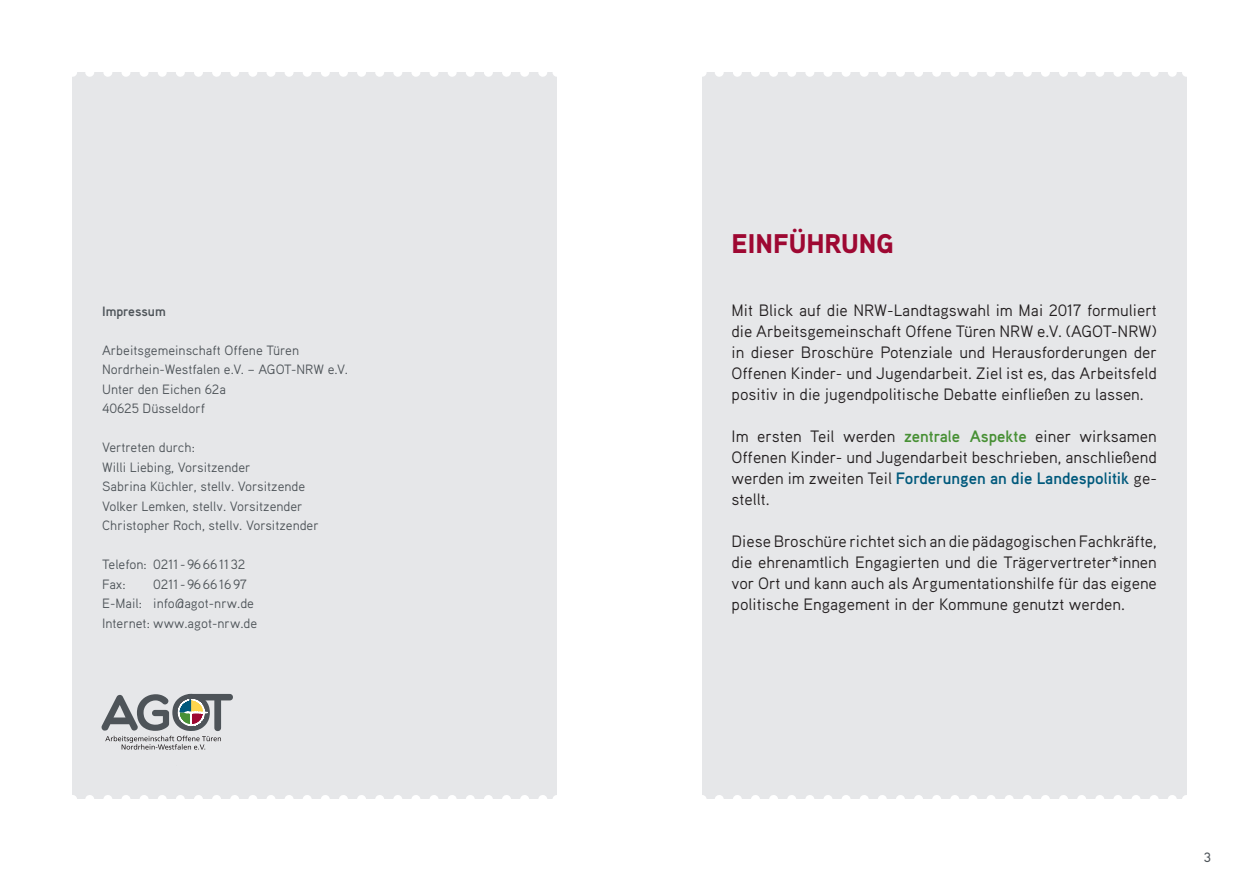
<style>
.page{position:relative;width:1259px;height:893px;background:#fff}
.page>*{position:absolute;margin:0;border:0;box-sizing:border-box;transform-origin:0 0}
.HEADLINE_Broschüre_r{font:900 27px "Aaux Pro";color:#9e0832}
.Fließtext{font:16.5px/21px "Aaux Pro";color:#231f20;text-align:justify}
.Fließtext-2{font:13.5px/19.5px "Aaux Pro";color:#4e5459}
.Fließtext-3{font:700 13.5px "Aaux Pro";color:#4e5459}
.Seitenzahlen{font:500 13.5px "Aaux Pro";color:#4e5459}
.s1{font-weight:700;color:#489035}
.s2{font-weight:700;color:#00597c}
</style>
<div class="page">
<div style="left:72px;top:72px;width:485px;height:727px;background:#e6e7e9"></div>
<div style="left:702px;top:72px;width:484px;height:727px;background:#e6e7e9"></div>
<svg style="left:90px;top:72px;width:457px;height:5px"></svg>
<svg style="left:719px;top:72px;width:458px;height:5px"></svg>
<svg style="left:90px;top:795px;width:457px;height:4px"></svg>
<svg style="left:719px;top:795px;width:458px;height:4px"></svg>
<svg style="left:101px;top:694px;width:132px;height:56px"></svg>
<p class="Fließtext-3" style="left:102px;top:302px;width:65px">Impressum</p>
<p class="Fließtext-2" style="left:102px;top:340px;width:247px">Arbeitsgemeinschaft Offene Türen<br>Nordrhein-Westfalen e.V. – AGOT-NRW e.V.</p>
<p class="Fließtext-2" style="left:102px;top:379px;width:125px">Unter den Eichen 62a</p>
<p class="Fließtext-2" style="left:102px;top:398px;width:105px">40625 Düsseldorf</p>
<p class="Fließtext-2" style="left:102px;top:437px;width:94px">Vertreten durch:</p>
<p class="Fließtext-2" style="left:102px;top:457px;width:150px">Willi Liebing, Vorsitzender</p>
<p class="Fließtext-2" style="left:102px;top:476px;width:205px">Sabrina Küchler, stellv. Vorsitzende</p>
<p class="Fließtext-2" style="left:102px;top:496px;width:202px">Volker Lemken, stellv. Vorsitzender</p>
<p class="Fließtext-2" style="left:102px;top:515px;width:218px">Christopher Roch, stellv. Vorsitzender</p>
<p class="Fließtext-2" style="left:102px;top:554px;width:145px">Telefon: 0211-96661132</p>
<p class="Fließtext-2" style="left:102px;top:574px;width:25px">Fax:</p>
<p class="Fließtext-2" style="left:153px;top:574px;width:95px">0211-96661697</p>
<p class="Fließtext-2" style="left:102px;top:593px;width:153px">E-Mail: info@agot-nrw.de</p>
<p class="Fließtext-2" style="left:102px;top:613px;width:157px">Internet: www.agot-nrw.de</p>
<p class="HEADLINE_Broschüre_r" style="left:731px;top:226px;width:163px">EINFÜHRUNG</p>
<p class="Fließtext" style="left:731px;top:299px;width:427px">Mit Blick auf die NRW-Landtagswahl im Mai 2017 formuliert die Arbeitsgemeinschaft Offene Türen NRW e.V. (AGOT-NRW) in dieser Broschüre Potenziale und Herausforderungen der Offenen Kinder- und Jugendarbeit. Ziel ist es, das Arbeitsfeld positiv in die jugendpolitische Debatte einfließen zu lassen.</p>
<p class="Fließtext" style="left:731px;top:425px;width:427px">Im ersten Teil werden <span class="s1">zentrale Aspekte</span> einer wirksamen Offenen Kinder- und Jugendarbeit beschrieben, anschließend werden im zweiten Teil <span class="s2">Forderungen an die Landespolitik</span> ge&shy;stellt.</p>
<p class="Fließtext" style="left:731px;top:530px;width:427px">Diese Broschüre richtet sich an die pädagogischen Fachkräfte, die ehrenamtlich Engagierten und die Trägervertreter*innen vor Ort und kann auch als Argumentationshilfe für das eigene politische Engagement in der Kommune genutzt werden.</p>
<p class="Seitenzahlen" style="left:1203px;top:849px;width:9px">3</p>
</div>
